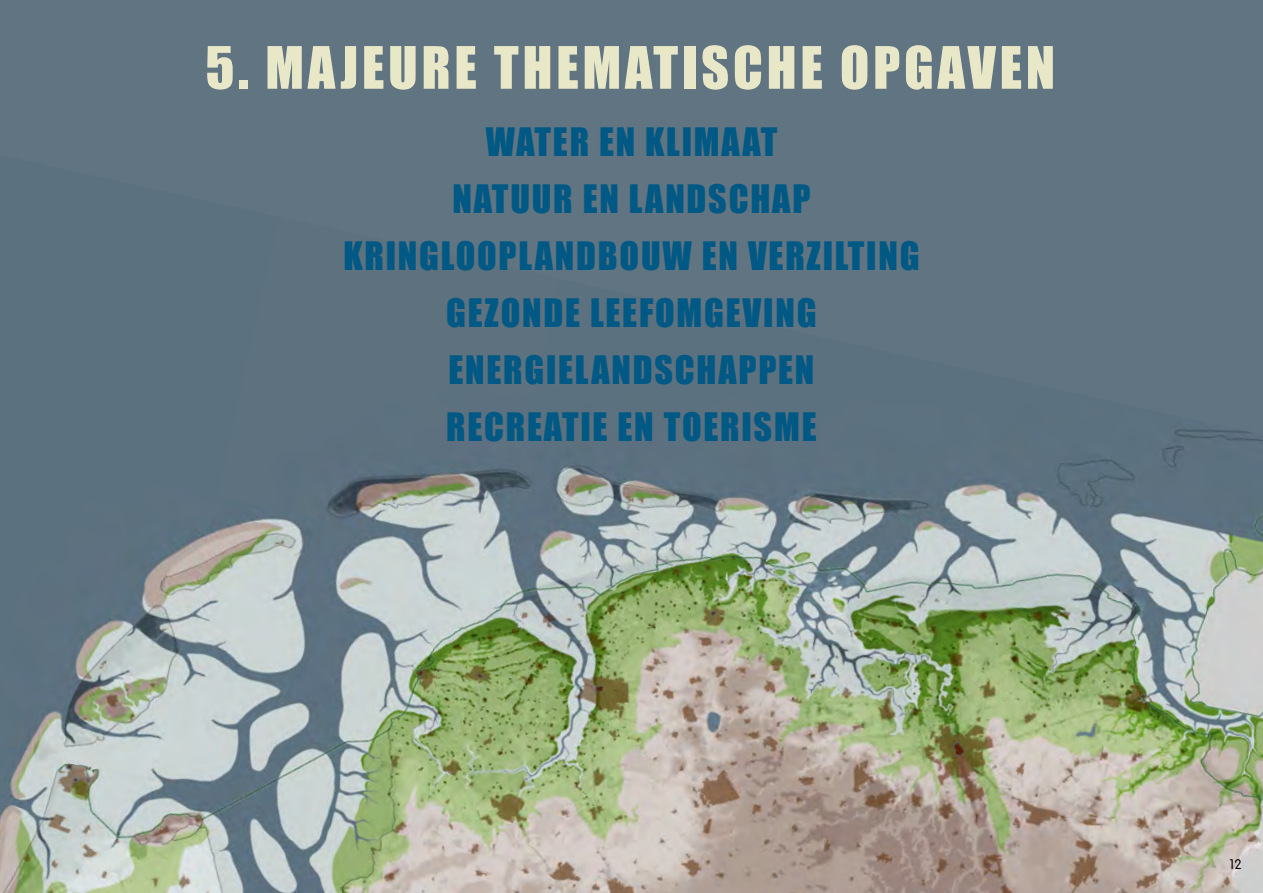
<style>
.page{position:relative;width:1263px;height:893px;background:#617482}
.page>*{position:absolute;margin:0;border:0;box-sizing:border-box;transform-origin:0 0}
.t1{font:54px "Impact";letter-spacing:.07em;color:#e8e7c8}
.t2{font:36px/57px "Impact";letter-spacing:.05em;color:#005984;text-align:center}
.t3{font:13.5px "Volkswagen TS";color:#000}
</style>
<div class="page">
<img style="left:0;top:429px;width:1263px;height:464px">
<h1 class="t1" style="left:205px;top:26px;width:851px">5. MAJEURE THEMATISCHE OPGAVEN</h1>
<p class="t2" style="left:343px;top:112px;width:575px">WATER EN KLIMAAT<br>NATUUR EN LANDSCHAP<br>KRINGLOOPLANDBOUW EN VERZILTING<br>GEZONDE LEEFOMGEVING<br>ENERGIELANDSCHAPPEN<br>RECREATIE EN TOERISME</p>
<p class="t3" style="left:1228px;top:856px;width:15px">12</p>
</div>
